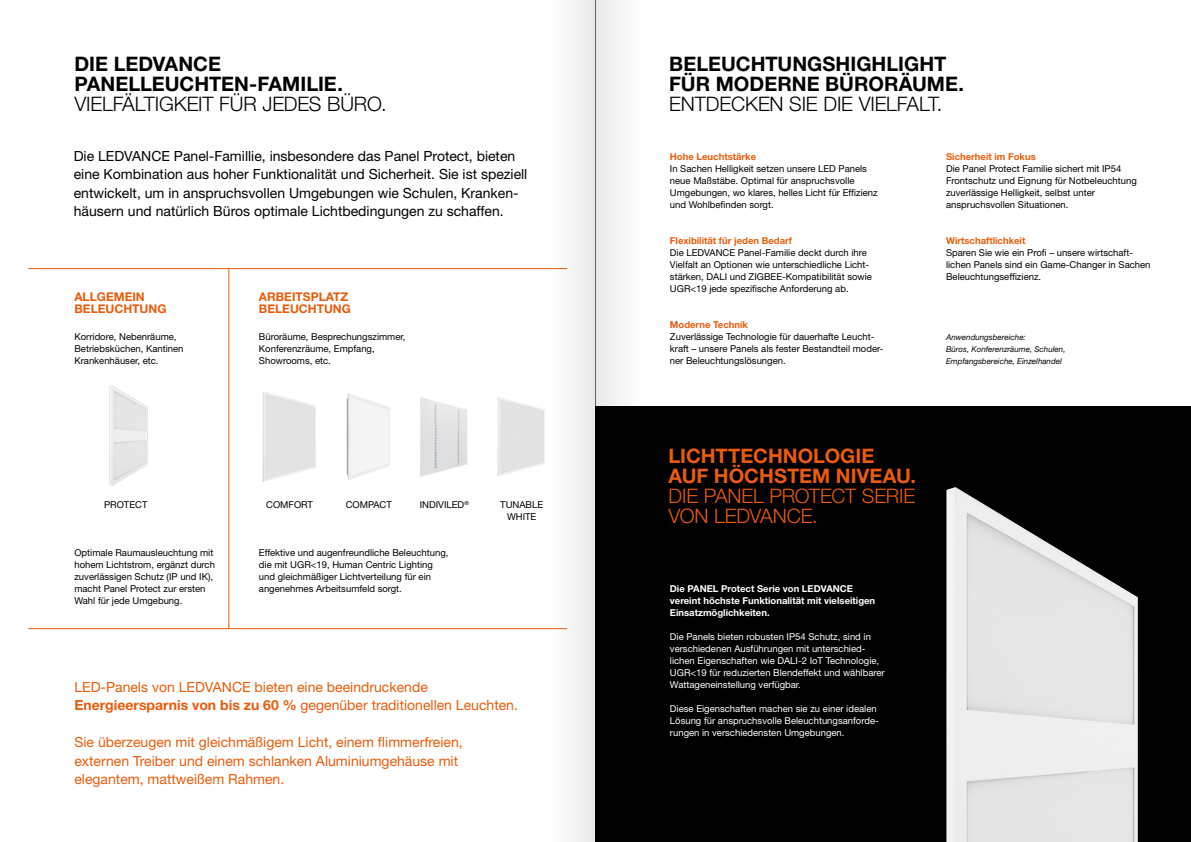
<style>
.page{position:relative;width:1191px;height:842px;background:#fff}
.page>*{position:absolute;margin:0;border:0;box-sizing:border-box;transform-origin:0 0}
.t1{font:700 20px/20px "Helvetica Neue LT Std";color:#000}
.t2{font:300 20px "Helvetica Neue LT Std";letter-spacing:-.005em;color:#000}
.t3{font:700 20px/20px "Helvetica Neue LT Std";color:#ea5b0b}
.t4{font:300 20px/20px "Helvetica Neue LT Std";letter-spacing:-.01em;color:#ea5b0b}
.t5{font:14px/18.5px "Helvetica Neue LT Std";color:#000}
.t6{font:14px/18.5px "Helvetica Neue LT Std";color:#ea5b0b}
.t7{font:700 12px/12px "Helvetica Neue LT Std";color:#ea5b0b}
.t8{font:9.5px/12px "Helvetica Neue LT Std";color:#000}
.t9{font:9.5px/12px "Helvetica Neue LT Std";color:#fff}
.t10{font:700 9.5px/12px "Helvetica Neue LT Std";color:#fff}
.t11{font:700 9.5px "Helvetica Neue LT Std";color:#ea5b0b}
.t12{font:italic 8px/12px "Helvetica Neue LT Std";color:#000}
.s1{font-weight:700}
</style>
<div class="page">
<div style="left:595px;top:406px;width:596px;height:436px;background:#000"></div>
<img style="left:946px;top:487px;width:192px;height:355px">
<hr style="left:28px;top:628px;width:539px;height:1px;background:#ea5b0b">
<hr style="left:28px;top:268px;width:539px;height:1px;background:#ea5b0b">
<hr style="left:229px;top:268px;width:1px;height:361px;background:#ea5b0b">
<img style="left:109px;top:385px;width:39px;height:101px">
<img style="left:262px;top:391px;width:54px;height:91px">
<img style="left:346px;top:393px;width:44px;height:87px">
<img style="left:420px;top:397px;width:48px;height:80px">
<img style="left:497px;top:397px;width:48px;height:79px">
<div style="left:550px;top:0;width:45px;height:842px;background:#f4f4f4"></div>
<div style="left:595px;top:0;width:25px;height:406px;background:#eee"></div>
<h1 class="t1" style="left:74px;top:53px;width:270px">DIE LEDVANCE<br>PANELLEUCHTEN-FAMILIE.</h1>
<h1 class="t2" style="left:74px;top:92px;width:314px">VIELFÄLTIGKEIT FÜR JEDES BÜRO.</h1>
<p class="t5" style="left:74px;top:146px;width:455px">Die LEDVANCE Panel-Famillie, insbesondere das Panel Protect, bieten eine Kombination aus hoher Funktionalität und Sicherheit. Sie ist speziell entwickelt, um in anspruchsvollen Umgebungen wie Schulen, Kranken&shy;häusern und natürlich Büros optimale Lichtbedingungen zu schaffen.</p>
<p class="t7" style="left:74px;top:290px;width:94px">ALLGEMEIN<br>BELEUCHTUNG</p>
<p class="t7" style="left:259px;top:290px;width:94px">ARBEITSPLATZ<br>BELEUCHTUNG</p>
<p class="t8" style="left:74px;top:331px;width:111px">Korridore, Nebenräume,<br>Betriebsküchen, Kantinen<br>Krankenhäuser, etc.</p>
<p class="t8" style="left:259px;top:331px;width:148px">Büroräume, Besprechungszimmer,<br>Konferenzräume, Empfang,<br>Showrooms, etc.</p>
<p class="t8" style="left:104px;top:499px;width:45px">PROTECT</p>
<p class="t8" style="left:266px;top:499px;width:48px">COMFORT</p>
<p class="t8" style="left:346px;top:499px;width:48px">COMPACT</p>
<p class="t8" style="left:420px;top:499px;width:50px">INDIVILED<sup>®</sup></p>
<p class="t8" style="left:500px;top:499px;width:44px;text-align:center">TUNABLE<br>WHITE</p>
<p class="t8" style="left:259px;top:547px;width:191px">Effektive und augenfreundliche Beleuchtung, die mit UGR&lt;19, Human Centric Lighting und gleichmäßiger Lichtverteilung für ein angenehmes Arbeitsumfeld sorgt.</p>
<p class="t8" style="left:74px;top:547px;width:142px">Optimale Raumausleuchtung mit hohem Lichtstrom, ergänzt durch zuverlässigen Schutz (IP und IK), macht Panel Protect zur ersten<br>Wahl für jede Umgebung.</p>
<h2 class="t6" style="left:74px;top:677px;width:445px">LED-Panels von LEDVANCE bieten eine beeindruckende<br><span class="s1">Energieersparnis von bis zu 60 %</span> gegenüber traditionellen Leuchten.</h2>
<h2 class="t6" style="left:74px;top:733px;width:390px">Sie überzeugen mit gleichmäßigem Licht, einem flimmerfreien, externen Treiber und einem schlanken Aluminiumgehäuse mit elegantem, mattweißem Rahmen.</h2>
<h1 class="t1" style="left:669px;top:53px;width:296px">BELEUCHTUNGSHIGHLIGHT<br>FÜR MODERNE BÜRORÄUME.</h1>
<h1 class="t2" style="left:669px;top:92px;width:275px">ENTDECKEN SIE DIE VIELFALT.</h1>
<p class="t11" style="left:670px;top:151px;width:88px">Hohe Leuchtstärke</p>
<p class="t8" style="left:670px;top:163px;width:209px">In Sachen Helligkeit setzen unsere LED Panels neue Maßstäbe. Optimal für anspruchsvolle Umgebungen, wo klares, helles Licht für Effizienz und Wohlbefinden sorgt.</p>
<p class="t11" style="left:670px;top:235px;width:124px">Flexibilität für jeden Bedarf</p>
<p class="t8" style="left:670px;top:247px;width:203px">Die LEDVANCE Panel-Familie deckt durch ihre Vielfalt an Optionen wie unterschiedliche Licht&shy;stärken, DALI und ZIGBEE-Kompatibilität sowie UGR&lt;19 jede spezifische Anforderung ab.</p>
<p class="t11" style="left:670px;top:319px;width:80px">Moderne Technik</p>
<p class="t8" style="left:670px;top:331px;width:215px">Zuverlässige Technologie für dauerhafte Leucht&shy;kraft – unsere Panels als fester Bestandteil moder&shy;ner Beleuchtungslösungen.</p>
<p class="t11" style="left:946px;top:151px;width:91px">Sicherheit im Fokus</p>
<p class="t8" style="left:946px;top:163px;width:192px">Die Panel Protect Familie sichert mit IP54<br>Frontschutz und Eignung für Notbeleuchtung zuverlässige Helligkeit, selbst unter anspruchsvollen Situationen.</p>
<p class="t11" style="left:946px;top:235px;width:81px">Wirtschaftlichkeit</p>
<p class="t8" style="left:946px;top:247px;width:206px">Sparen Sie wie ein Profi – unsere wirtschaft&shy;lichen Panels sind ein Game-Changer in Sachen<br>Beleuchtungseffizienz.</p>
<p class="t12" style="left:946px;top:331px;width:121px">Anwendungsbereiche:<br>Büros, Konferenzräume, Schulen,<br>Empfangsbereiche, Einzelhandel</p>
<h1 class="t3" style="left:668px;top:445px;width:249px">LICHTTECHNOLOGIE<br>AUF HÖCHSTEM NIVEAU.</h1>
<h1 class="t4" style="left:668px;top:485px;width:248px">DIE PANEL PROTECT SERIE<br>VON LEDVANCE.</h1>
<p class="t10" style="left:670px;top:583px;width:207px">Die PANEL Protect Serie von LEDVANCE vereint höchste Funktionalität mit vielseitigen<br>Einsatzmöglichkeiten.</p>
<p class="t9" style="left:670px;top:631px;width:216px">Die Panels bieten robusten IP54 Schutz, sind in verschiedenen Ausführungen mit unterschied&shy;lichen Eigenschaften wie DALI-2 IoT Technologie, UGR&lt;19 für reduzierten Blendeffekt und wählbarer Wattageneinstellung verfügbar.</p>
<p class="t9" style="left:670px;top:703px;width:210px">Diese Eigenschaften machen sie zu einer idealen<br>Lösung für anspruchsvolle Beleuchtungsanforde&shy;rungen in verschiedensten Umgebungen.</p>
</div>
